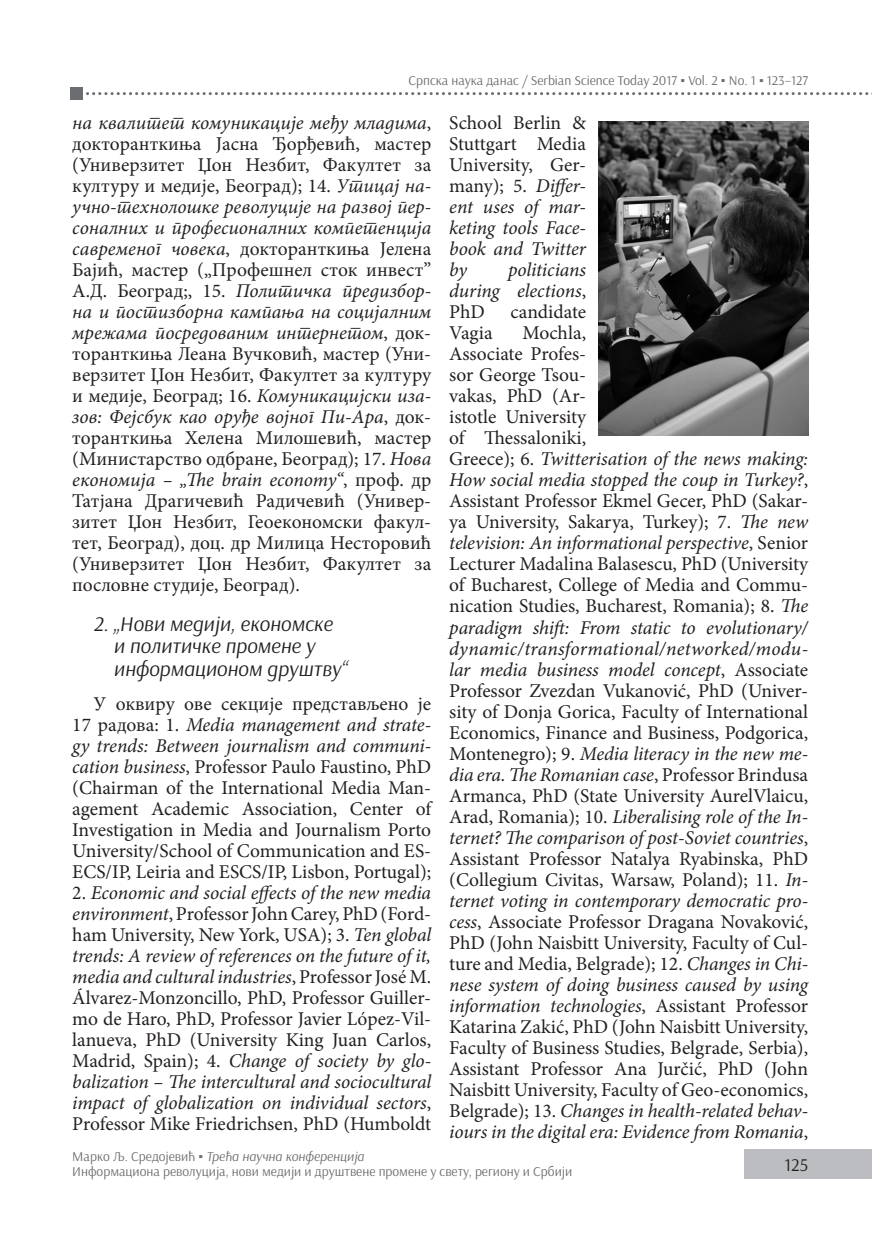
<style>
.page{position:relative;width:872px;height:1234px;background:#fff}
.page>*{position:absolute;margin:0;border:0;box-sizing:border-box;transform-origin:0 0}
.t1{font:italic 21px/22.5px "Arsenal";color:#231f20}
.t2{font:19.5px/21px "Minion Pro";color:#231f20;text-align:justify}
.t3{font:italic 19.5px/21px "Minion Pro";letter-spacing:-.01em;color:#231f20;text-align:justify}
.t4{font:18px "Arsenal";color:#231f20}
.t5{font:13.5px/15px "Arsenal";color:#6c6d70}
.s1{font-family:"Times New Roman"}
.s2{font-style:italic}
.s3{font-style:normal}
</style>
<div class="page">
<div style="left:744px;top:1148px;width:128px;height:30px;background:#bcbdc0"></div>
<svg style="left:86px;top:92px;width:786px;height:3px"></svg>
<div style="left:71px;top:88px;width:12px;height:12px;background:#6c6d70"></div>
<img style="left:599px;top:121px;width:209px;height:314px">
<p class="t5" style="left:408px;top:73px;width:401px">Српска наука данас / Serbian Science Today 2017 <span class="s1">▪</span> Vol. 2 <span class="s1">▪</span> No. 1 <span class="s1">▪</span> 123–127</p>
<p class="t2" style="left:72px;top:112px;width:360px"><span class="s2">на квалитет комуникације међу младима</span>, докторанткиња Јасна Ђорђевић, мастер (Универзитет Џон Незбит, Факултет за културу и медије, Београд); 14. <span class="s2">Утицај на&shy;учно-технолошке револуције на развој пер&shy;соналних и професионалних компетенција савременог човека</span>, докторанткиња Јелена Бајић, мастер („Профешнел сток инвест” А.Д. Београд;, 15. <span class="s2">Политичка предизбор&shy;на и постизборна кампања на социјалним мрежама посредованим интернетом</span>, док&shy;торанткиња Леана Вучковић, мастер (Уни&shy;верзитет Џон Незбит, Факултет за културу и медије, Београд; 16. <span class="s2">Комуникацијски иза&shy;зов: Фејсбук као оруђе војног Пи-Ара</span>, док&shy;торанткиња Хелена Милошевић, мастер (Министарство одбране, Београд); 17. <span class="s2">Нова економија – „The brain economy“</span>, проф. др Татјана Драгичевић Радичевић (Универ&shy;зитет Џон Незбит, Геоекономски факул&shy;тет, Београд), доц. др Милица Несторовић (Универзитет Џон Незбит, Факултет за пословне студије, Београд).</p>
<p class="t1" style="left:114px;top:612px;width:235px;text-indent:-20px">2. „Нови медији, економске и политичке промене у информационом друштву“</p>
<p class="t2" style="left:72px;top:693px;width:360px;text-indent:21px">У оквиру ове секције представљено је 17 радова: 1. <span class="s2">Media management and strate&shy;gy trends: Between journalism and communi&shy;cation business</span>, Professor Paulo Faustino, PhD (Chairman of the International Media Man&shy;agement Academic Association, Center of Investigation in Media and Journalism Porto University/School of Communication and ES-ECS/IP, Leiria and ESCS/IP, Lisbon, Portugal);</p>
<p class="t2" style="left:72px;top:882px;width:360px">2. <span class="s2">Economic and social effects of the new media environment</span>, Professor John Carey, PhD (Ford&shy;ham University, New York, USA); 3. <span class="s2">Ten global trends: A review of references on the future of it, media and cultural industries</span>, Professor José M.<br>Álvarez-Monzoncillo, PhD, Professor Guiller&shy;mo de Haro, PhD, Professor Javier López-Vil&shy;lanueva, PhD (University King Juan Carlos, Madrid, Spain); 4. <span class="s2">Change of society by glo&shy;balization – The intercultural and sociocultural impact of globalization on individual sectors</span>, Professor Mike Friedrichsen, PhD (Humboldt</p>
<p class="t3" style="left:449px;top:112px;width:138px"><span class="s3">School Berlin &amp; Stuttgart Media University, Ger&shy;many); 5.</span> Differ&shy;ent uses of mar&shy;keting tools Face&shy;book and Twitter by</p>
<p class="t3" style="left:449px;top:259px;width:138px;text-indent:59px">politicians during elections<span class="s3">, PhD</span></p>
<p class="t2" style="left:510px;top:301px;width:77px">candidate</p>
<p class="t2" style="left:449px;top:322px;width:360px;text-align:left;text-indent:73px">Mochla,<br>Associate Profes-<br>sor George Tsou-<br>vakas, PhD (Ar-<br>istotle University<br>of Thessaloniki,<br>Greece); 6. <span class="s2">Twitterisation of the news making:<br>How social media stopped the coup in Turkey?</span>, Assistant Professor Ekmel Gecer, PhD (Sakar&shy;ya University, Sakarya, Turkey); 7. <span class="s2">The new television: An informational perspective</span>, Senior Lecturer Madalina Balasescu, PhD (University of Bucharest, College of Media and Commu&shy;nication Studies, Bucharest, Romania); 8. <span class="s2">The paradigm shift: From static to evolutionary/ dynamic/transformational/networked/modu&shy;lar media business model concept</span>, Associate Professor Zvezdan Vukanović, PhD (Univer&shy;sity of Donja Gorica, Faculty of International Economics, Finance and Business, Podgorica, Montenegro); 9. <span class="s2">Media literacy in the new me&shy;dia era. The Romanian case</span>, Professor Brindusa Armanca, PhD (State University AurelVlaicu, Arad, Romania); 10. <span class="s2">Liberalising role of the In&shy;ternet? The comparison of post-Soviet countries</span>, Assistant Professor Natalya Ryabinska, PhD (Collegium Civitas, Warsaw, Poland); 11. <span class="s2">In&shy;ternet voting in contemporary democratic pro&shy;cess</span>, Associate Professor Dragana Novaković, PhD (John Naisbitt University, Faculty of Cul&shy;ture and Media, Belgrade); 12. <span class="s2">Changes in Chi&shy;nese system of doing business caused by using information technologies</span>, Assistant Professor Katarina Zakić, PhD (John Naisbitt University, Faculty of Business Studies, Belgrade, Serbia), Assistant Professor Ana Jurčić, PhD (John Naisbitt University, Faculty of Geo-economics, Belgrade); 13. <span class="s2">Changes in health-related behav&shy;iours in the digital era: Evidence from Romania</span>,</p>
<p class="t2" style="left:449px;top:322px;width:45px">Vagia</p>
<p class="t5" style="left:72px;top:1149px;width:501px">Марко Љ. Средојевић <span class="s1">▪</span> <span class="s2">Трећа научна конференција<br></span>Информациона револуција, нови медији и друштвене промене у свету, региону и Србији</p>
<p class="t4" style="left:784px;top:1153px;width:25px">125</p>
</div>
